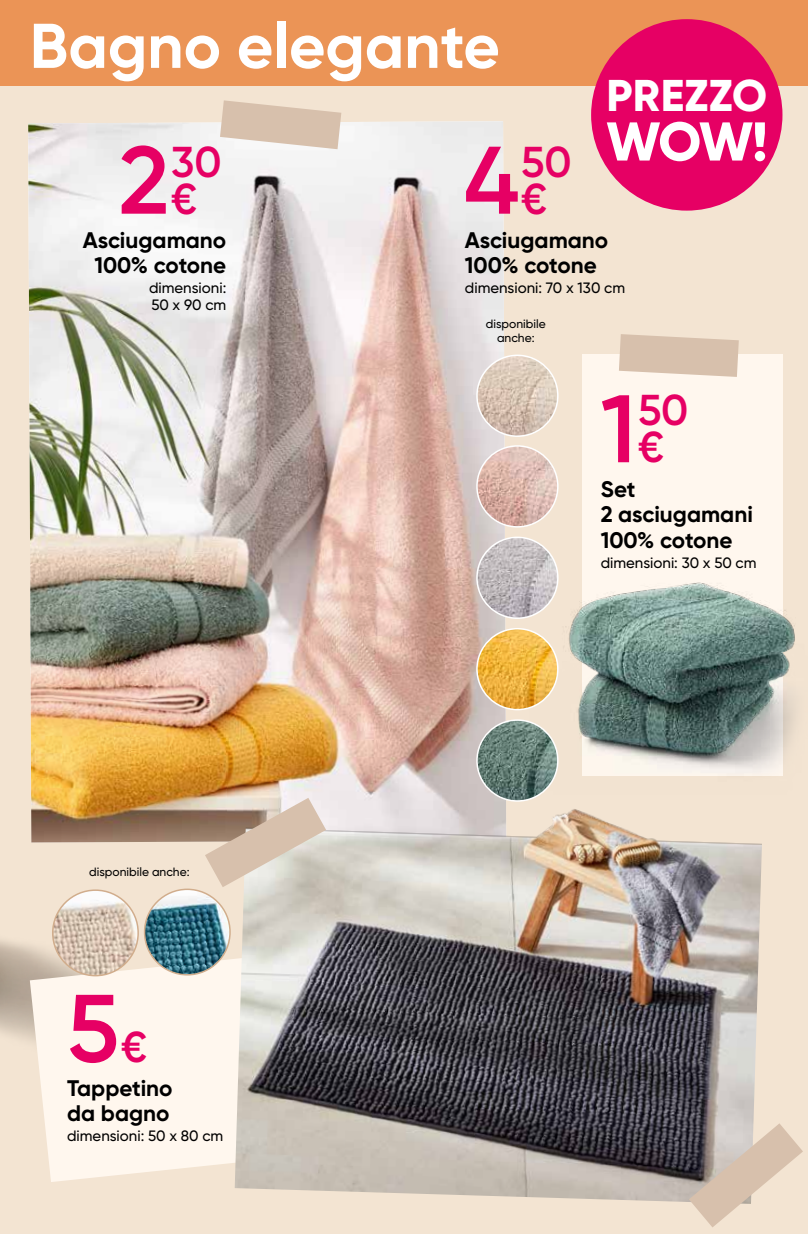
<style>
.page{position:relative;width:808px;height:1234px;background:#fff}
.page>*{position:absolute;margin:0;border:0;box-sizing:border-box;transform-origin:0 0}
.t1{font:600 95.7px "Gilroy";color:#e60064}
.t2{font:700 63px "Gilroy";color:#fff}
.t3{font:800 54.45px "Gilroy";color:#fff}
.t4{font:800 44.4px "Gilroy";letter-spacing:.01em;color:#fff}
.t5{font:600 43.2px/36.8px "Gilroy";color:#e60064}
.t6{font:700 22.5px/25.2px "Gilroy";color:#000}
.t7{font:500 15px/16.8px "Gilroy";color:#000}
.t8{font:500 12px/13.5px "Gilroy";color:#000;text-align:center}
.s1{font-size:95.7px}
.s2{font-size:43.2px}
</style>
<div class="page">
<div style="left:0;top:0;width:808px;height:1233px;background:#f3e4d2"></div>
<div style="left:582px;top:354px;width:200px;height:421px;background:#fff7ee"></div>
<img style="left:28px;top:121px;width:478px;height:676px">
<img style="left:477px;top:355px;width:81px;height:81px;border-radius:40px">
<div style="left:476px;top:354px;width:82px;height:83px;border:2px solid #fff;border-radius:50%"></div>
<img style="left:477px;top:537px;width:81px;height:81px;border-radius:40px">
<div style="left:476px;top:536px;width:82px;height:83px;border:2px solid #fff;border-radius:50%"></div>
<img style="left:477px;top:628px;width:81px;height:81px;border-radius:40px">
<div style="left:476px;top:628px;width:82px;height:82px;border:2px solid #fff;border-radius:50%"></div>
<img style="left:477px;top:720px;width:81px;height:80px;border-radius:40px">
<img style="left:28px;top:609px;width:198px;height:343px">
<img style="left:0;top:614px;width:37px;height:426px">
<svg style="left:220px;top:100px;width:121px;height:49px;background:#dfccbb"></svg>
<svg style="left:30px;top:952px;width:205px;height:229px;background:#fcf3e9"></svg>
<img style="left:235px;top:773px;width:527px;height:429px">
<svg style="left:689px;top:1123px;width:114px;height:104px"></svg>
<svg style="left:205px;top:797px;width:121px;height:90px"></svg>
<svg style="left:619px;top:334px;width:120px;height:43px;background:#dcc7b4"></svg>
<div style="left:0;top:0;width:808px;height:85px;background:#eb9456"></div>
<img style="left:145px;top:889px;width:85px;height:85px;border-radius:43px">
<div style="left:144px;top:888px;width:87px;height:87px;border:2px solid #d1ad8c;border-radius:50%"></div>
<img style="left:53px;top:890px;width:85px;height:85px;border-radius:43px">
<div style="left:52px;top:889px;width:87px;height:87px;border:2px solid #d1ad8c;border-radius:50%"></div>
<img style="left:529px;top:549px;width:17px;height:245px">
<img style="left:546px;top:549px;width:250px;height:245px">
<img style="left:477px;top:446px;width:81px;height:80px;border-radius:40px">
<div style="left:476px;top:445px;width:82px;height:82px;border:2px solid #fff;border-radius:50%"></div>
<div style="left:591px;top:19px;width:191px;height:191px;background:#e60064;border-radius:50%"></div>
<h2 class="t2" style="left:30px;top:6px;width:472px">Bagno elegante</h2>
<h3 class="t5" style="left:171px;top:143px;width:52px;text-indent:-52px"><span class="s1">2</span>30 €</h3>
<h3 class="t5" style="left:521px;top:143px;width:52px;text-indent:-57px"><span class="s1">4</span>50 €</h3>
<h3 class="t4" style="left:606px;top:68px;width:162px">PREZZO</h3>
<h3 class="t3" style="left:606px;top:107px;width:163px">WOW!</h3>
<p class="t6" style="left:83px;top:227px;width:145px;text-align:center">Asciugamano<br>100% cotone</p>
<p class="t7" style="left:149px;top:279px;width:79px">dimensioni:<br>50 x 90 cm</p>
<p class="t8" style="left:89px;top:864px;width:102px">disponibile anche:</p>
<h1 class="t1" style="left:67px;top:968px;width:82px">5<span class="s2">€</span></h1>
<p class="t6" style="left:67px;top:1075px;width:107px">Tappetino da bagno</p>
<p class="t7" style="left:67px;top:1126px;width:158px">dimensioni: 50 x 80 cm</p>
<p class="t6" style="left:465px;top:227px;width:145px">Asciugamano<br>100% cotone</p>
<p class="t7" style="left:465px;top:279px;width:162px">dimensioni: 70 x 130 cm</p>
<p class="t8" style="left:486px;top:317px;width:61px">disponibile anche:</p>
<h3 class="t5" style="left:601px;top:391px;width:89px;text-align:center"><span class="s1">1</span>50 €</h3>
<p class="t6" style="left:601px;top:475px;width:154px;line-height:25.7px">Set<br>2 asciugamani<br>100% cotone</p>
<p class="t7" style="left:601px;top:553px;width:157px">dimensioni: 30 x 50 cm</p>
</div>
